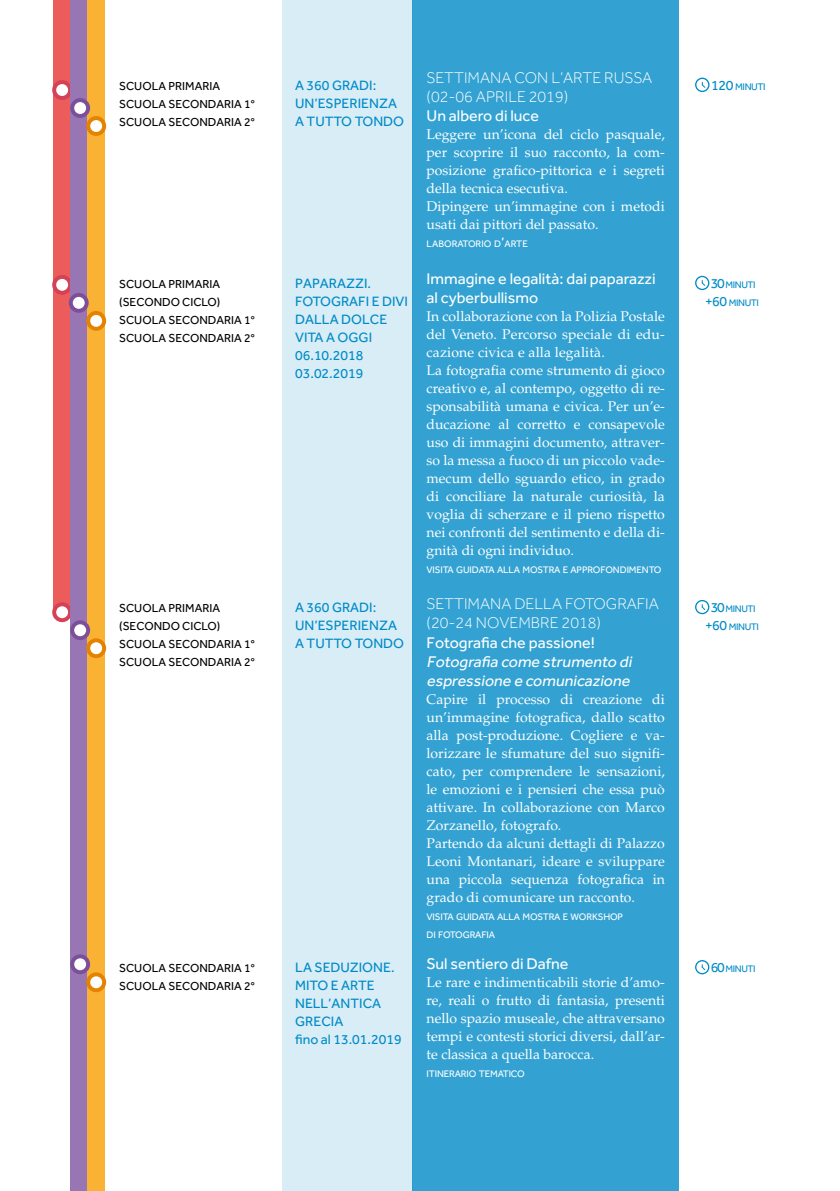
<style>
.page{position:relative;width:840px;height:1191px;background:#fff}
.page>*{position:absolute;margin:0;border:0;box-sizing:border-box;transform-origin:0 0}
.t1{font:italic 16px/19.2px "Effra";color:#fff}
.t2{font:16px/19.2px "Effra";color:#fff}
.t3{font:300 16px/19.2px "Effra";color:#fff}
.t4{font:14px/18px "Palatino LT Std";color:#fff}
.t5{font:14px/18px "Effra";color:#008bc7}
.t6{font:12px/18px "Effra";color:#000}
.t7{font:9.8px/18px "Effra";letter-spacing:-.015em;color:#fff}
.t8{font:9.8px/18px "Effra";letter-spacing:-.045em;color:#008bc7;text-align:center}
.s1{font-weight:400}
.s2{font-size:14px}
.s3{font-weight:300;font-style:normal}
.s4{font-style:normal}
.s5{font-size:14.2px}
</style>
<div class="page">
<div style="left:282px;top:0;width:130px;height:1191px;background:#d9edf6"></div>
<div style="left:412px;top:0;width:266px;height:1191px;background:#33a2d2"></div>
<div style="left:694px;top:78px;width:15px;height:14px;border:1px solid #008bc7;border-radius:50%"></div>
<svg style="left:701px;top:82px;width:4px;height:6px"></svg>
<div style="left:694px;top:276px;width:15px;height:14px;border:1px solid #008bc7;border-radius:50%"></div>
<svg style="left:701px;top:280px;width:3px;height:6px"></svg>
<div style="left:694px;top:600px;width:15px;height:14px;border:1px solid #008bc7;border-radius:50%"></div>
<svg style="left:701px;top:604px;width:3px;height:6px"></svg>
<div style="left:694px;top:960px;width:15px;height:14px;border:1px solid #008bc7;border-radius:50%"></div>
<svg style="left:701px;top:964px;width:3px;height:6px"></svg>
<div style="left:54px;top:0;width:17px;height:612px;background:#eb5c5b"></div>
<svg style="left:52px;top:80px;width:20px;height:20px"></svg>
<div style="left:56px;top:84px;width:12px;height:12px;background:#fff;border-radius:50%"></div>
<svg style="left:52px;top:275px;width:20px;height:20px"></svg>
<div style="left:56px;top:279px;width:12px;height:12px;background:#fff;border-radius:50%"></div>
<svg style="left:52px;top:602px;width:20px;height:20px"></svg>
<div style="left:56px;top:606px;width:12px;height:12px;background:#fff;border-radius:50%"></div>
<div style="left:71px;top:0;width:17px;height:1191px;background:#9776b3"></div>
<div style="left:88px;top:0;width:17px;height:1191px;background:#f9b234"></div>
<svg style="left:86px;top:116px;width:20px;height:20px"></svg>
<div style="left:90px;top:120px;width:12px;height:12px;background:#fff;border-radius:50%"></div>
<svg style="left:86px;top:311px;width:20px;height:20px"></svg>
<div style="left:90px;top:315px;width:12px;height:12px;background:#fff;border-radius:50%"></div>
<div style="left:70px;top:620px;width:20px;height:20px;background:#7c4f9b;border-radius:50%"></div>
<div style="left:74px;top:624px;width:12px;height:12px;background:#fff;border-radius:50%"></div>
<svg style="left:86px;top:638px;width:20px;height:20px"></svg>
<div style="left:90px;top:642px;width:12px;height:12px;background:#fff;border-radius:50%"></div>
<svg style="left:70px;top:954px;width:20px;height:20px"></svg>
<div style="left:74px;top:958px;width:12px;height:12px;background:#fff;border-radius:50%"></div>
<svg style="left:86px;top:972px;width:20px;height:20px"></svg>
<div style="left:90px;top:976px;width:12px;height:12px;background:#fff;border-radius:50%"></div>
<div style="left:69px;top:293px;width:20px;height:20px;background:#7c4f9b;border-radius:50%"></div>
<div style="left:73px;top:297px;width:12px;height:12px;background:#fff;border-radius:50%"></div>
<div style="left:70px;top:98px;width:20px;height:20px;background:#7c4f9b;border-radius:50%"></div>
<div style="left:74px;top:102px;width:12px;height:12px;background:#fff;border-radius:50%"></div>
<p class="t6" style="left:119px;top:77px;width:137px">SCUOLA PRIMARIA<br>SCUOLA SECONDARIA 1°<br>SCUOLA SECONDARIA 2°</p>
<p class="t6" style="left:119px;top:275px;width:137px">SCUOLA PRIMARIA (SECONDO CICLO)<br>SCUOLA SECONDARIA 1°<br>SCUOLA SECONDARIA 2°</p>
<p class="t6" style="left:119px;top:599px;width:137px">SCUOLA PRIMARIA (SECONDO CICLO)<br>SCUOLA SECONDARIA 1°<br>SCUOLA SECONDARIA 2°</p>
<p class="t6" style="left:119px;top:959px;width:137px">SCUOLA SECONDARIA 1°<br>SCUOLA SECONDARIA 2°</p>
<p class="t5" style="left:295px;top:76px;width:110px">A 360 GRADI:<br>UN’ESPERIENZA<br>A TUTTO TONDO</p>
<p class="t5" style="left:295px;top:274px;width:114px">PAPARAZZI.<br>FOTOGRAFI E DIVI<br>DALLA DOLCE<br>VITA A OGGI<br>06.10.2018<br>03.02.2019</p>
<p class="t5" style="left:295px;top:598px;width:110px">A 360 GRADI:<br>UN’ESPERIENZA<br>A TUTTO TONDO</p>
<p class="t5" style="left:295px;top:958px;width:108px">LA SEDUZIONE.<br>MITO E ARTE<br>NELL’ANTICA<br>GRECIA<br>fino al 13.01.2019</p>
<p class="t3" style="left:426px;top:68px;width:227px">SETTIMANA CON L’ARTE RUSSA (02-06 APRILE 2019)<br><span class="s1">Un albero di luce</span></p>
<p class="t4" style="left:426px;top:126px;width:240px">Leggere un’icona del ciclo pasquale, per scoprire il suo racconto, la com&shy;posizione grafico-pittorica e i segreti della tecnica esecutiva.<br>Dipingere un’immagine con i metodi usati dai pittori del passato.</p>
<p class="t7" style="left:426px;top:235px;width:103px">LABORATORIO D<span class="s2">’</span>ARTE</p>
<p class="t2" style="left:426px;top:268px;width:231px">Immagine e legalità: dai paparazzi al cyberbullismo</p>
<p class="t4" style="left:426px;top:307px;width:240px">In collaborazione con la Polizia Postale del Veneto. Percorso speciale di edu&shy;cazione civica e alla legalità.<br>La fotografia come strumento di gioco creativo e, al contempo, oggetto di re&shy;sponsabilità umana e civica. Per un’e&shy;ducazione al corretto e consapevole uso di immagini documento, attraver&shy;so la messa a fuoco di un piccolo vade&shy;mecum dello sguardo etico, in grado di conciliare la naturale curiosità, la voglia di scherzare e il pieno rispetto nei confronti del sentimento e della di&shy;gnità di ogni individuo.</p>
<p class="t7" style="left:426px;top:560px;width:236px">VISITA GUIDATA ALLA MOSTRA E APPROFONDIMENTO</p>
<p class="t1" style="left:426px;top:594px;width:234px"><span class="s3">SETTIMANA DELLA FOTOGRAFIA (20-24 NOVEMBRE 2018)<br></span><span class="s4">Fotografia che passione!<br></span>Fotografia come strumento di espressione e comunicazione</p>
<p class="t4" style="left:426px;top:690px;width:240px">Capire il processo di creazione di un’immagine fotografica, dallo scatto alla post-produzione. Cogliere e va&shy;lorizzare le sfumature del suo signifi&shy;cato, per comprendere le sensazioni, le emozioni e i pensieri che essa può attivare. In collaborazione con Marco Zorzanello, fotografo.<br>Partendo da alcuni dettagli di Palazzo Leoni Montanari, ideare e sviluppare una piccola sequenza fotografica in grado di comunicare un racconto.</p>
<p class="t7" style="left:426px;top:907px;width:198px">VISITA GUIDATA ALLA MOSTRA E WORKSHOP<br>DI FOTOGRAFIA</p>
<p class="t2" style="left:426px;top:953px;width:143px">Sul sentiero di Dafne</p>
<p class="t4" style="left:426px;top:973px;width:240px;text-align:justify">Le rare e indimenticabili storie d’amo&shy;re, reali o frutto di fantasia, presenti nello spazio museale, che attraversano tempi e contesti storici diversi, dall’ar&shy;te classica a quella barocca.</p>
<p class="t7" style="left:426px;top:1064px;width:100px">ITINERARIO TEMATICO</p>
<p class="t8" style="left:710px;top:78px;width:56px"><span class="s5">120</span> MINUTI</p>
<p class="t8" style="left:704px;top:276px;width:55px"><span class="s2">30</span> MINUTI <span class="s2">+60</span> MINUTI</p>
<p class="t8" style="left:704px;top:600px;width:55px"><span class="s2">30</span> MINUTI <span class="s2">+60</span> MINUTI</p>
<p class="t8" style="left:710px;top:960px;width:46px"><span class="s2">60</span> MINUTI</p>
</div>
